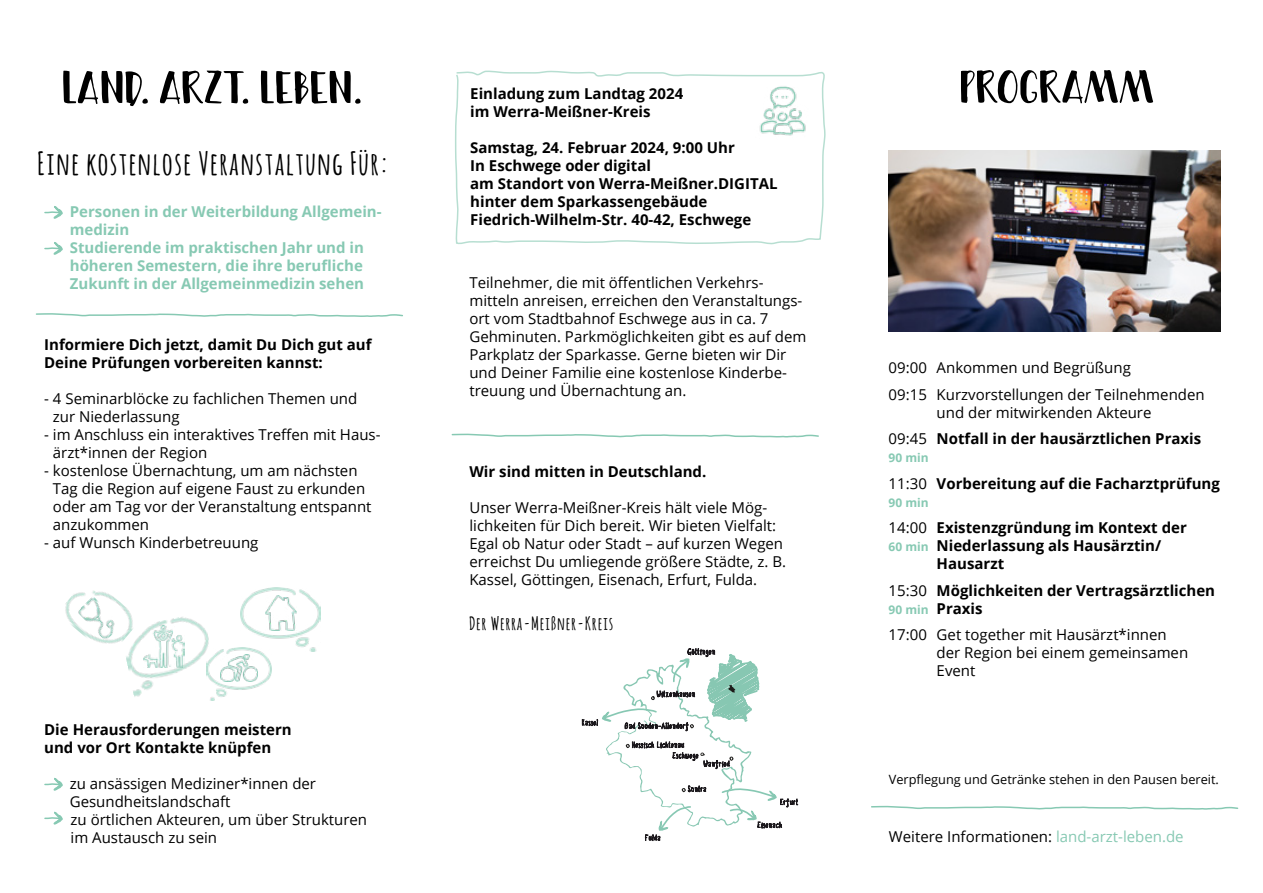
<style>
.page{position:relative;width:1263px;height:893px;background:#fff}
.page>*{position:absolute;margin:0;border:0;box-sizing:border-box;transform-origin:0 0}
.t1{font:59.25px "Dragonflight Pro Sans";color:#000}
.t2{font:700 31.5px "Amatic";letter-spacing:.07em;color:#000}
.t3{font:700 18px "Amatic";letter-spacing:.075em;color:#000}
.t4{font:15px/18px "Open Sans";color:#000}
.t5{font:700 15px/18px "Open Sans";color:#000}
.t6{font:700 15px/18px "Open Sans";color:#87c9b3}
.t7{font:12.75px "Open Sans";color:#000}
.t8{font:700 12px "Open Sans";color:#87c9b3}
.t9{font:8.25px "upirpaw";letter-spacing:.1em;color:#1d1c1a}
.s1{font-weight:400}
.s2{font-size:12px;color:#87c9b3}
.s3{color:#87c9b3}
</style>
<div class="page">
<svg style="left:582px;top:648px;width:216px;height:193px"></svg>
<svg style="left:451px;top:433px;width:368px;height:5px"></svg>
<svg style="left:235px;top:587px;width:86px;height:103px"></svg>
<img style="left:212px;top:648px;width:27px;height:53px">
<img style="left:266px;top:596px;width:30px;height:34px">
<img style="left:65px;top:590px;width:65px;height:54px">
<img style="left:120px;top:612px;width:92px;height:89px">
<img style="left:77px;top:596px;width:45px;height:45px">
<img style="left:143px;top:625px;width:42px;height:43px">
<img style="left:221px;top:655px;width:36px;height:27px">
<svg style="left:871px;top:805px;width:368px;height:5px"></svg>
<svg style="left:44px;top:777px;width:19px;height:14px"></svg>
<svg style="left:44px;top:811px;width:19px;height:14px"></svg>
<svg style="left:455px;top:70px;width:370px;height:175px"></svg>
<svg style="left:35px;top:313px;width:368px;height:4px"></svg>
<img style="left:737px;top:79px;width:89px;height:68px">
<img style="left:889px;top:151px;width:331px;height:181px">
<svg style="left:44px;top:206px;width:19px;height:13px"></svg>
<svg style="left:44px;top:242px;width:19px;height:13px"></svg>
<h1 class="t1" style="left:62px;top:60px;width:303px">LAND. ARZT. LEBEN.</h1>
<h2 class="t2" style="left:38px;top:141px;width:351px">Eine kostenlose Veranstaltung Für:</h2>
<p class="t6" style="left:70px;top:202px;width:313px">Personen in der Weiterbildung Allgemein&shy;medizin<br>Studierende im praktischen Jahr und in höheren Semestern, die ihre berufliche Zukunft in der Allgemeinmedizin sehen</p>
<p class="t5" style="left:44px;top:336px;width:329px">Informiere Dich jetzt, damit Du Dich gut auf<br>Deine Prüfungen vorbereiten kannst:</p>
<p class="t4" style="left:53px;top:390px;width:306px;text-indent:-9px">- 4 Seminarblöcke zu fachlichen Themen und zur Niederlassung</p>
<p class="t4" style="left:53px;top:426px;width:328px;text-indent:-9px">- im Anschluss ein interaktives Treffen mit Haus&shy;ärzt*innen der Region</p>
<p class="t4" style="left:53px;top:462px;width:320px;text-indent:-9px">- kostenlose Übernachtung, um am nächsten Tag die Region auf eigene Faust zu erkunden oder am Tag vor der Veranstaltung entspannt anzukommen</p>
<p class="t4" style="left:44px;top:534px;width:216px">- auf Wunsch Kinderbetreuung</p>
<p class="t5" style="left:44px;top:720px;width:249px">Die Herausforderungen meistern und vor Ort Kontakte knüpfen</p>
<p class="t4" style="left:70px;top:774px;width:299px">zu ansässigen Mediziner*innen der<br>Gesundheitslandschaft<br>zu örtlichen Akteuren, um über Strukturen im Austausch zu sein</p>
<p class="t9" style="left:195px;top:724px;width:17px">Kassel</p>
<p class="t9" style="left:252px;top:730px;width:65px">Bad Sooden-Allendorf</p>
<p class="t5" style="left:470px;top:85px;width:214px">Einladung zum Landtag 2024 im Werra-Meißner-Kreis</p>
<p class="t5" style="left:470px;top:139px;width:309px">Samstag, 24. Februar 2024, 9:00 Uhr<br>In Eschwege oder digital<br>am Standort von Werra-Meißner.DIGITAL hinter dem Sparkassengebäude Fiedrich-Wilhelm-Str. 40-42, Eschwege</p>
<p class="t4" style="left:469px;top:274px;width:338px">Teilnehmer, die mit öffentlichen Verkehrs&shy;mitteln anreisen, erreichen den Veranstaltungs&shy;ort vom Stadtbahnof Eschwege aus in ca. 7<br>Gehminuten. Parkmöglichkeiten gibt es auf dem Parkplatz der Sparkasse. Gerne bieten wir Dir und Deiner Familie eine kostenlose Kinderbe&shy;treuung und Übernachtung an.</p>
<p class="t5" style="left:469px;top:462px;width:238px">Wir sind mitten in Deutschland.</p>
<p class="t4" style="left:469px;top:498px;width:318px">Unser Werra-Meißner-Kreis hält viele Mög&shy;lichkeiten für Dich bereit. Wir bieten Vielfalt:<br>Egal ob Natur oder Stadt – auf kurzen Wegen erreichst Du umliegende größere Städte, z. B.<br>Kassel, Göttingen, Eisenach, Erfurt, Fulda.</p>
<p class="t3" style="left:469px;top:610px;width:145px">Der Werra-Meißner-Kreis</p>
<h1 class="t1" style="left:959px;top:60px;width:196px">PROGRAMM</h1>
<p class="t4" style="left:889px;top:354px;width:318px;line-height:26.5px">09:00 Ankommen und Begrüßung<br>09:15 Kurzvorstellungen der Teilnehmenden</p>
<p class="t5" style="left:889px;top:399px;width:314px;line-height:26.5px;text-align:center"><span class="s1">und der mitwirkenden Akteure<br>09:45</span> Notfall in der hausärztlichen Praxis</p>
<p class="t8" style="left:889px;top:449px;width:42px">90 min</p>
<p class="t5" style="left:889px;top:474px;width:333px"><span class="s1">11:30</span> Vorbereitung auf die Facharztprüfung</p>
<p class="t8" style="left:889px;top:494px;width:42px">90 min</p>
<p class="t5" style="left:889px;top:518px;width:300px"><span class="s1">14:00</span> Existenzgründung im Kontext der</p>
<p class="t5" style="left:889px;top:536px;width:274px"><span class="s2">60 min</span> Niederlassung als Hausärztin/</p>
<p class="t5" style="left:937px;top:554px;width:69px">Hausarzt</p>
<p class="t5" style="left:889px;top:581px;width:328px"><span class="s1">15:30</span> Möglichkeiten der Vertragsärztlichen<br><span class="s2">90 min</span> Praxis</p>
<p class="t4" style="left:937px;top:625px;width:253px;text-indent:-48px">17:00 Get together mit Hausärzt*innen der Region bei einem gemeinsamen<br>Event</p>
<p class="t7" style="left:889px;top:770px;width:332px">Verpflegung und Getränke stehen in den Pausen bereit.</p>
<p class="t4" style="left:889px;top:827px;width:296px">Weitere Informationen: <span class="s3">land-arzt-leben.de</span></p>
</div>
